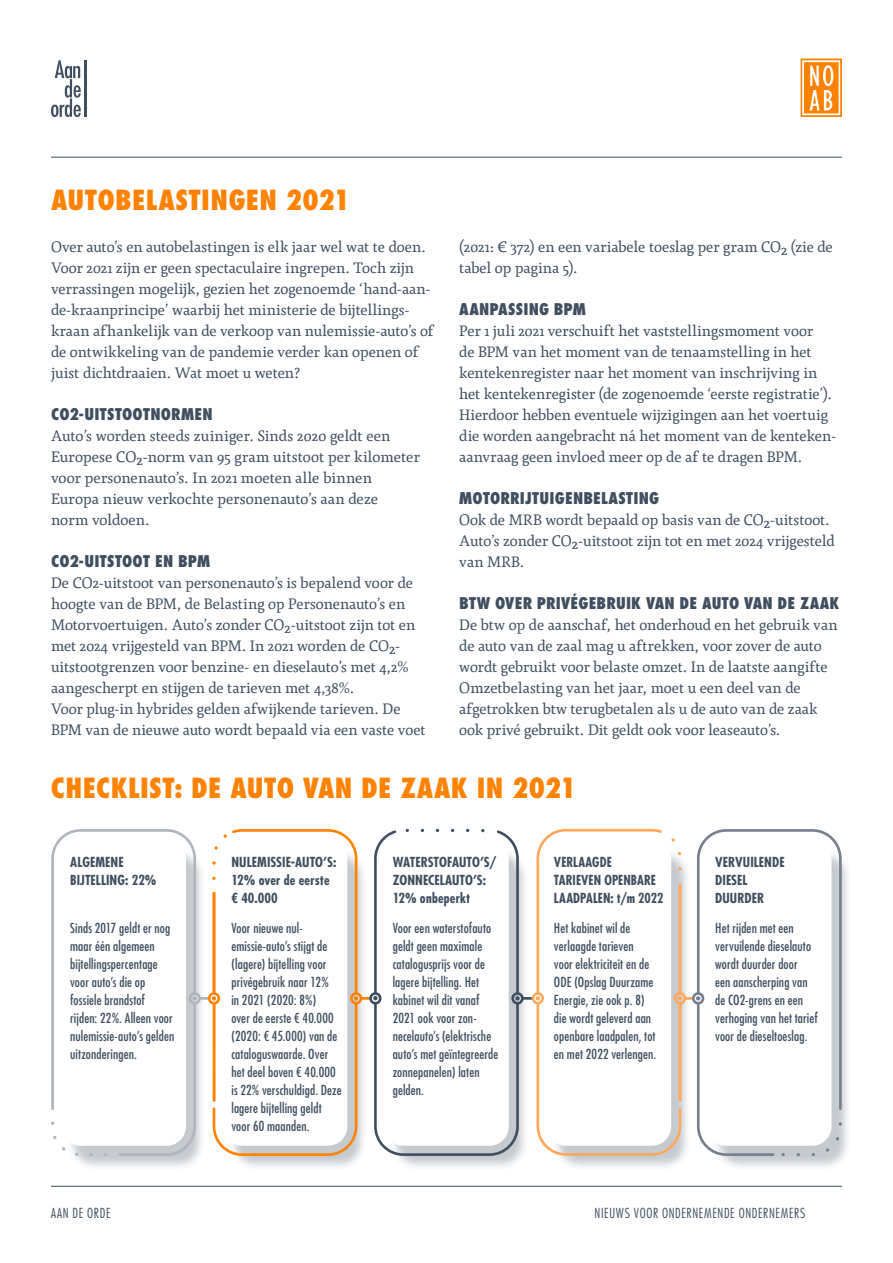
<style>
.page{position:relative;width:893px;height:1263px;background:#fff}
.page>*{position:absolute;margin:0;border:0;box-sizing:border-box;transform-origin:0 0}
.Oranjekop{font:800 condensed 27px "Futura Std";letter-spacing:.01em;color:#ff8200}
.Bold-kopje{font:800 condensed 15.75px "Futura Std";letter-spacing:.01em;color:#3f4f60}
.t1{font:15px/21px "Agendatype";letter-spacing:.005em;color:#3f4f60}
.Checklist-plat{font:condensed 13.5px/18px "Futura Std";letter-spacing:.01em;color:#3f4f60}
.Checklist-plat-2{font:700 condensed 13.5px/18px "Futura Std";letter-spacing:.005em;color:#3f4f60}
.t2{font:300 condensed 13.5px "Futura Std";letter-spacing:.05em;color:#3f4f60}
.Checklist-plat-3{font:700 condensed 13.5px/18px "Futura Std";letter-spacing:.005em;color:#3f4f60;scale:.96 1}
</style>
<div class="page">
<hr style="left:51px;top:157px;width:791px;height:1px;background:#3f4f60">
<hr style="left:51px;top:1186px;width:791px;height:1px;background:#3f4f60">
<svg style="left:800px;top:59px;width:42px;height:58px"></svg>
<svg style="left:51px;top:60px;width:30px;height:57px"></svg>
<hr style="left:84px;top:60px;width:2px;height:57px;background:#3f4f60">
<div style="left:66px;top:848px;width:787px;height:323px;background:#3f4f60;opacity:.3"></div>
<svg style="left:51px;top:829px;width:159px;height:327px"></svg>
<svg style="left:213px;top:829px;width:156px;height:327px"></svg>
<svg style="left:369px;top:830px;width:163px;height:326px"></svg>
<svg style="left:532px;top:829px;width:149px;height:327px"></svg>
<svg style="left:671px;top:838px;width:4px;height:4px"></svg>
<svg style="left:536px;top:996px;width:4px;height:4px"></svg>
<svg style="left:692px;top:829px;width:150px;height:327px"></svg>
<svg style="left:674px;top:883px;width:26px;height:218px"></svg>
<svg style="left:208px;top:891px;width:12px;height:211px"></svg>
<p class="Oranjekop" style="left:51px;top:183px;width:300px">AUTOBELASTINGEN 2021</p>
<p class="t1" style="left:51px;top:236px;width:384px">Over auto’s en autobelastingen is elk jaar wel wat te doen.<br>Voor 2021 zijn er geen spectaculaire ingrepen. Toch zijn verrassingen mogelijk, gezien het zogenoemde ‘hand-aan&shy;de-kraanprincipe’ waarbij het ministerie de bijtellings&shy;kraan afhankelijk van de verkoop van nulemissie-auto’s of de ontwikkeling van de pandemie verder kan openen of juist dichtdraaien. Wat moet u weten?</p>
<p class="Bold-kopje" style="left:51px;top:404px;width:163px">CO2-UITSTOOTNORMEN</p>
<p class="t1" style="left:51px;top:425px;width:370px">Auto’s worden steeds zuiniger. Sinds 2020 geldt een Europese CO2-norm van 95 gram uitstoot per kilometer voor personenauto’s. In 2021 moeten alle binnen Europa nieuw verkochte personenauto’s aan deze<br>norm voldoen.</p>
<p class="Bold-kopje" style="left:51px;top:551px;width:161px">CO2-UITSTOOT EN BPM</p>
<p class="t1" style="left:51px;top:572px;width:366px">De CO2-uitstoot van personenauto’s is bepalend voor de hoogte van de BPM, de Belasting op Personenauto’s en Motorvoertuigen. Auto’s zonder CO2-uitstoot zijn tot en met 2024 vrijgesteld van BPM. In 2021 worden de CO2- uitstootgrenzen voor benzine- en dieselauto’s met 4,2% aangescherpt en stijgen de tarieven met 4,38%.</p>
<p class="t1" style="left:51px;top:698px;width:376px">Voor plug-in hybrides gelden afwijkende tarieven. De<br>BPM van de nieuwe auto wordt bepaald via een vaste voet</p>
<p class="t1" style="left:459px;top:236px;width:375px">(2021: € 372) en een variabele toeslag per gram CO2 (zie de tabel op pagina 5).</p>
<p class="Bold-kopje" style="left:459px;top:299px;width:128px">AANPASSING BPM</p>
<p class="t1" style="left:459px;top:320px;width:379px">Per 1 juli 2021 verschuift het vaststellingsmoment voor<br>de BPM van het moment van de tenaamstelling in het kentekenregister naar het moment van inschrijving in het kentekenregister (de zogenoemde ‘eerste registratie’).<br>Hierdoor hebben eventuele wijzigingen aan het voertuig die worden aangebracht ná het moment van de kenteken&shy;aanvraag geen invloed meer op de af te dragen BPM.</p>
<p class="Bold-kopje" style="left:459px;top:488px;width:201px">MOTORRIJTUIGENBELASTING</p>
<p class="t1" style="left:459px;top:509px;width:377px">Ook de MRB wordt bepaald op basis van de CO2-uitstoot.<br>Auto’s zonder CO2-uitstoot zijn tot en met 2024 vrijgesteld van MRB.</p>
<p class="Bold-kopje" style="left:459px;top:593px;width:382px">BTW OVER PRIVÉGEBRUIK VAN DE AUTO VAN DE ZAAK</p>
<p class="t1" style="left:459px;top:614px;width:380px">De btw op de aanschaf, het onderhoud en het gebruik van de auto van de zaal mag u aftrekken, voor zover de auto wordt gebruikt voor belaste omzet. In de laatste aangifte Omzetbelasting van het jaar, moet u een deel van de afgetrokken btw terugbetalen als u de auto van de zaak ook privé gebruikt. Dit geldt ook voor leaseauto’s.</p>
<p class="Oranjekop" style="left:51px;top:771px;width:526px">CHECKLIST: DE AUTO VAN DE ZAAK IN 2021</p>
<p class="Checklist-plat-2" style="left:70px;top:853px;width:88px">ALGEMENE<br>BIJTELLING: 22%</p>
<p class="Checklist-plat" style="left:70px;top:919px;width:106px">Sinds 2017 geldt er nog maar één algemeen bijtellingspercentage voor auto’s die op fossiele brandstof rijden: 22%. Alleen voor nulemissie-auto’s gelden uitzonderingen.</p>
<p class="Checklist-plat-2" style="left:231px;top:853px;width:106px">NULEMISSIE-AUTO’S:<br>12% over de eerste € 40.000</p>
<p class="Checklist-plat" style="left:231px;top:919px;width:112px">Voor nieuwe nul&shy;emissie-auto’s stijgt de (lagere) bijtelling voor privégebruik naar 12%<br>in 2021 (2020: 8%)<br>over de eerste € 40.000 (2020: € 45.000) van de cataloguswaarde. Over het deel boven € 40.000 is 22% verschuldigd. Deze lagere bijtelling geldt voor 60 maanden.</p>
<p class="Checklist-plat-2" style="left:393px;top:853px;width:105px">WATERSTOFAUTO’S/<br>ZONNECELAUTO’S:<br>12% onbeperkt</p>
<p class="Checklist-plat" style="left:393px;top:919px;width:107px">Voor een waterstofauto geldt geen maximale catalogusprijs voor de lagere bijtelling. Het kabinet wil dit vanaf<br>2021 ook voor zon&shy;necelauto’s (elektrische auto’s met geïntegreerde zonnepanelen) laten gelden.</p>
<p class="Checklist-plat-3" style="left:554px;top:853px;width:116px">VERLAAGDE<br>TARIEVEN OPENBARE<br>LAADPALEN: t/m 2022</p>
<p class="Checklist-plat" style="left:554px;top:919px;width:104px">Het kabinet wil de verlaagde tarieven<br>voor elektriciteit en de<br>ODE (Opslag Duurzame<br>Energie, zie ook p. 8) die wordt geleverd aan openbare laadpalen, tot en met 2022 verlengen.</p>
<p class="Checklist-plat-2" style="left:715px;top:853px;width:71px">VERVUILENDE</p>
<p class="Checklist-plat-2" style="left:715px;top:871px;width:34px">DIESEL</p>
<p class="Checklist-plat-2" style="left:715px;top:889px;width:50px">DUURDER</p>
<p class="Checklist-plat" style="left:715px;top:919px;width:104px">Het rijden met een vervuilende dieselauto wordt duurder door<br>een aanscherping van de CO2-grens en een verhoging van het tarief voor de dieseltoeslag.</p>
<p class="t2" style="left:51px;top:1205px;width:61px">AAN DE ORDE</p>
<p class="t2" style="left:595px;top:1205px;width:212px">NIEUWS VOOR ONDERNEMENDE ONDERNEMERS</p>
</div>
